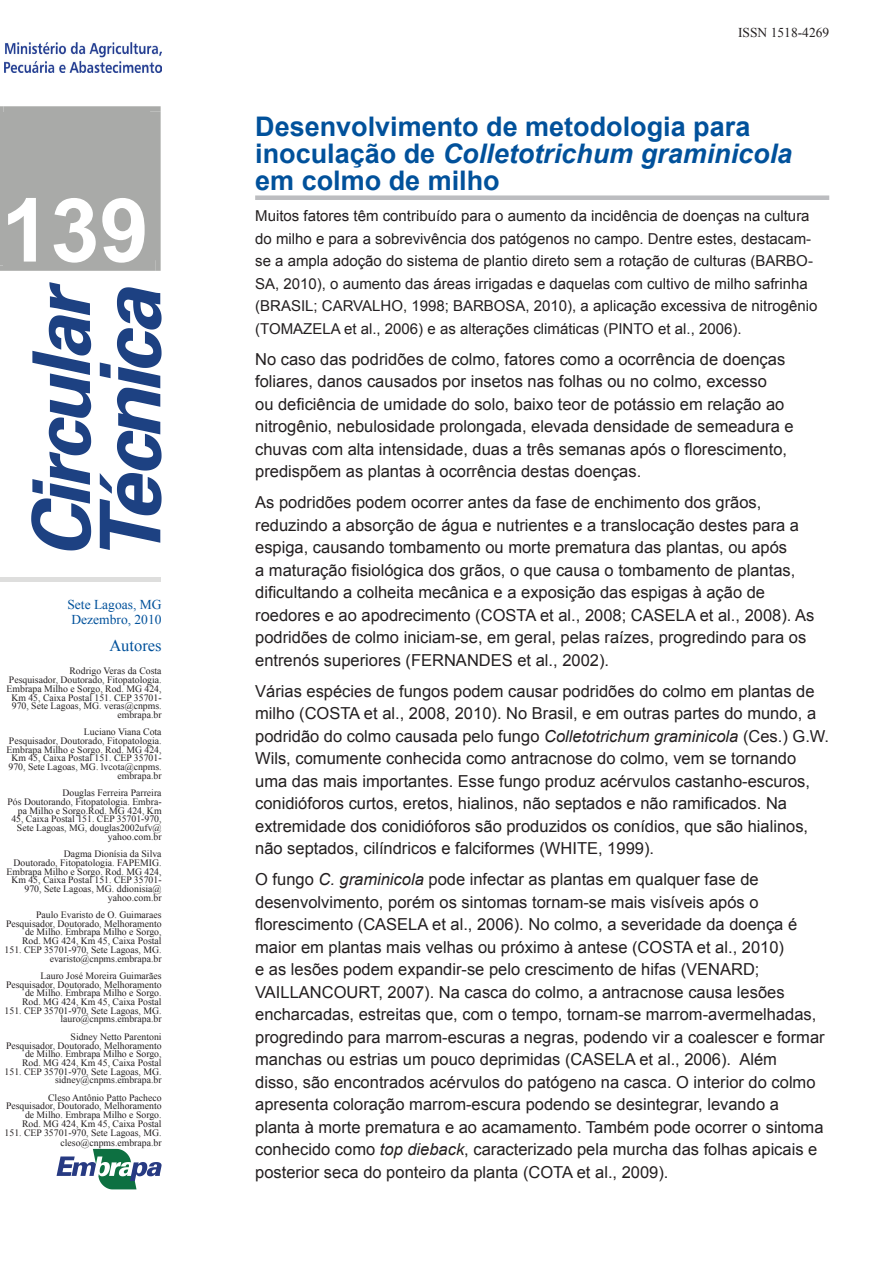
<style>
.page{position:relative;width:893px;height:1263px;background:#fff}
.page>*{position:absolute;margin:0;border:0;box-sizing:border-box;transform-origin:0 0}
.t1{font:700 88.5px "Arial";color:#fff}
.t2{font:700 27px/27px "Arial";color:#01519b}
.t3{font:16.5px/22.5px "Arial";color:#231f20}
.t4{font:16.5px "Times New Roman";color:#01519b}
.t5{font:15px/22.5px "Arial";color:#231f20}
.t6{font:13.5px/15px "Times New Roman";color:#01519b;text-align:center}
.t7{font:13.5px "Times New Roman";color:#231f20}
.t8{font:9.75px/8.7px "Times New Roman";color:#231f20;text-align:right}
.s1{font-style:italic}
</style>
<div class="page">
<div style="left:0;top:106px;width:161px;height:165px;background:#a9aaa8"></div>
<svg style="left:31px;top:282px;width:60px;height:268px"></svg>
<svg style="left:100px;top:287px;width:62px;height:263px"></svg>
<div style="left:0;top:577px;width:160px;height:5px;background:#dededd"></div>
<div style="left:255px;top:195px;width:574px;height:5px;background:#bcbdc0"></div>
<svg style="left:57px;top:1149px;width:105px;height:40px"></svg>
<img style="left:4px;top:43px;width:158px;height:29px">
<h1 class="t1" style="left:1px;top:172px;width:149px">139</h1>
<p class="t6" style="left:67px;top:596px;width:96px">Sete Lagoas, MG<br>Dezembro, 2010</p>
<p class="t4" style="left:109px;top:634px;width:54px">Autores</p>
<p class="t8" style="left:7px;top:667px;width:157px">Rodrigo Veras da Costa<br>Pesquisador, Doutorado, Fitopatologia.<br>Embrapa Milho e Sorgo, Rod. MG 424,<br>Km 45, Caixa Postal 151. CEP 35701-<br>970, Sete Lagoas, MG. veras@cnpms. embrapa.br</p>
<p class="t8" style="left:7px;top:727px;width:157px">Luciano Viana Cota<br>Pesquisador, Doutorado, Fitopatologia.<br>Embrapa Milho e Sorgo. Rod. MG 424,<br>Km 45, Caixa Postal 151. CEP 35701-<br>970, Sete Lagoas, MG. lvcota@cnpms. embrapa.br</p>
<p class="t8" style="left:7px;top:788px;width:156px">Douglas Ferreira Parreira<br>Pós Doutorando, Fitopatologia. Embra&shy;pa Milho e Sorgo.Rod. MG 424, Km<br>45, Caixa Postal 151. CEP 35701-970,<br>Sete Lagoas, MG, douglas2002ufv@ yahoo.com.br</p>
<p class="t8" style="left:7px;top:849px;width:157px">Dagma Dionísia da Silva<br>Doutorado, Fitopatologia. FAPEMIG.<br>Embrapa Milho e Sorgo. Rod. MG 424,<br>Km 45, Caixa Postal 151. CEP 35701-<br>970, Sete Lagoas, MG. ddionisia@ yahoo.com.br</p>
<p class="t8" style="left:5px;top:910px;width:158px">Paulo Evaristo de O. Guimaraes Pesquisador, Doutorado, Melhoramento de Milho. Embrapa Milho e Sorgo, Rod. MG 424, Km 45, Caixa Postal 151. CEP 35701-970, Sete Lagoas, MG. evaristo@cnpms.embrapa.br</p>
<p class="t8" style="left:5px;top:971px;width:158px">Lauro José Moreira Guimarães<br>Pesquisador, Doutorado, Melhoramento de Milho. Embrapa Milho e Sorgo.<br>Rod. MG 424, Km 45, Caixa Postal<br>151. CEP 35701-970, Sete Lagoas, MG. lauro@cnpms.embrapa.br</p>
<p class="t8" style="left:5px;top:1032px;width:158px">Sidney Netto Parentoni<br>Pesquisador, Doutorado, Melhoramento de Milho. Embrapa Milho e Sorgo,<br>Rod. MG 424, Km 45, Caixa Postal<br>151. CEP 35701-970, Sete Lagoas, MG. sidney@cnpms.embrapa.br</p>
<p class="t8" style="left:5px;top:1093px;width:158px">Cleso Antônio Patto Pacheco Pesquisador, Doutorado, Melhoramento de Milho. Embrapa Milho e Sorgo.<br>Rod. MG 424, Km 45, Caixa Postal 151. CEP 35701-970, Sete Lagoas, MG.</p>
<p class="t8" style="left:61px;top:1138px;width:103px">cleso@cnpms.embrapa.br</p>
<p class="t7" style="left:738px;top:23px;width:93px">ISSN 1518-4269</p>
<h2 class="t2" style="left:255px;top:114px;width:539px">Desenvolvimento de metodologia para inoculação de <span class="s1">Colletotrichum graminicola </span>em colmo de milho</h2>
<p class="t5" style="left:255px;top:205px;width:564px">Muitos fatores têm contribuído para o aumento da incidência de doenças na cultura do milho e para a sobrevivência dos patógenos no campo. Dentre estes, destacam&shy;se a ampla adoção do sistema de plantio direto sem a rotação de culturas (BARBO-SA, 2010), o aumento das áreas irrigadas e daquelas com cultivo de milho safrinha (BRASIL; CARVALHO, 1998; BARBOSA, 2010), a aplicação excessiva de nitrogênio (TOMAZELA et al., 2006) e as alterações climáticas (PINTO et al., 2006).</p>
<p class="t3" style="left:255px;top:348px;width:540px">No caso das podridões de colmo, fatores como a ocorrência de doenças foliares, danos causados por insetos nas folhas ou no colmo, excesso<br>ou deficiência de umidade do solo, baixo teor de potássio em relação ao nitrogênio, nebulosidade prolongada, elevada densidade de semeadura e chuvas com alta intensidade, duas a três semanas após o florescimento, predispõem as plantas à ocorrência destas doenças.</p>
<p class="t3" style="left:255px;top:491px;width:561px">As podridões podem ocorrer antes da fase de enchimento dos grãos, reduzindo a absorção de água e nutrientes e a translocação destes para a espiga, causando tombamento ou morte prematura das plantas, ou após<br>a maturação fisiológica dos grãos, o que causa o tombamento de plantas, dificultando a colheita mecânica e a exposição das espigas à ação de roedores e ao apodrecimento (COSTA et al., 2008; CASELA et al., 2008). As podridões de colmo iniciam-se, em geral, pelas raízes, progredindo para os entrenós superiores (FERNANDES et al., 2002).</p>
<p class="t3" style="left:255px;top:680px;width:576px">Várias espécies de fungos podem causar podridões do colmo em plantas de milho (COSTA et al., 2008, 2010). No Brasil, e em outras partes do mundo, a podridão do colmo causada pelo fungo <span class="s1">Colletotrichum graminicola</span> (Ces.) G.W.<br>Wils, comumente conhecida como antracnose do colmo, vem se tornando uma das mais importantes. Esse fungo produz acérvulos castanho-escuros, conidióforos curtos, eretos, hialinos, não septados e não ramificados. Na extremidade dos conidióforos são produzidos os conídios, que são hialinos, não septados, cilíndricos e falciformes (WHITE, 1999).</p>
<p class="t3" style="left:255px;top:868px;width:571px">O fungo <span class="s1">C. graminicola</span> pode infectar as plantas em qualquer fase de desenvolvimento, porém os sintomas tornam-se mais visíveis após o florescimento (CASELA et al., 2006). No colmo, a severidade da doença é maior em plantas mais velhas ou próximo à antese (COSTA et al., 2010)<br>e as lesões podem expandir-se pelo crescimento de hifas (VENARD; VAILLANCOURT, 2007). Na casca do colmo, a antracnose causa lesões encharcadas, estreitas que, com o tempo, tornam-se marrom-avermelhadas, progredindo para marrom-escuras a negras, podendo vir a coalescer e formar manchas ou estrias um pouco deprimidas (CASELA et al., 2006). Além<br>disso, são encontrados acérvulos do patógeno na casca. O interior do colmo apresenta coloração marrom-escura podendo se desintegrar, levando a planta à morte prematura e ao acamamento. Também pode ocorrer o sintoma conhecido como <span class="s1">top dieback</span>, caracterizado pela murcha das folhas apicais e posterior seca do ponteiro da planta (COTA et al., 2009).</p>
</div>
